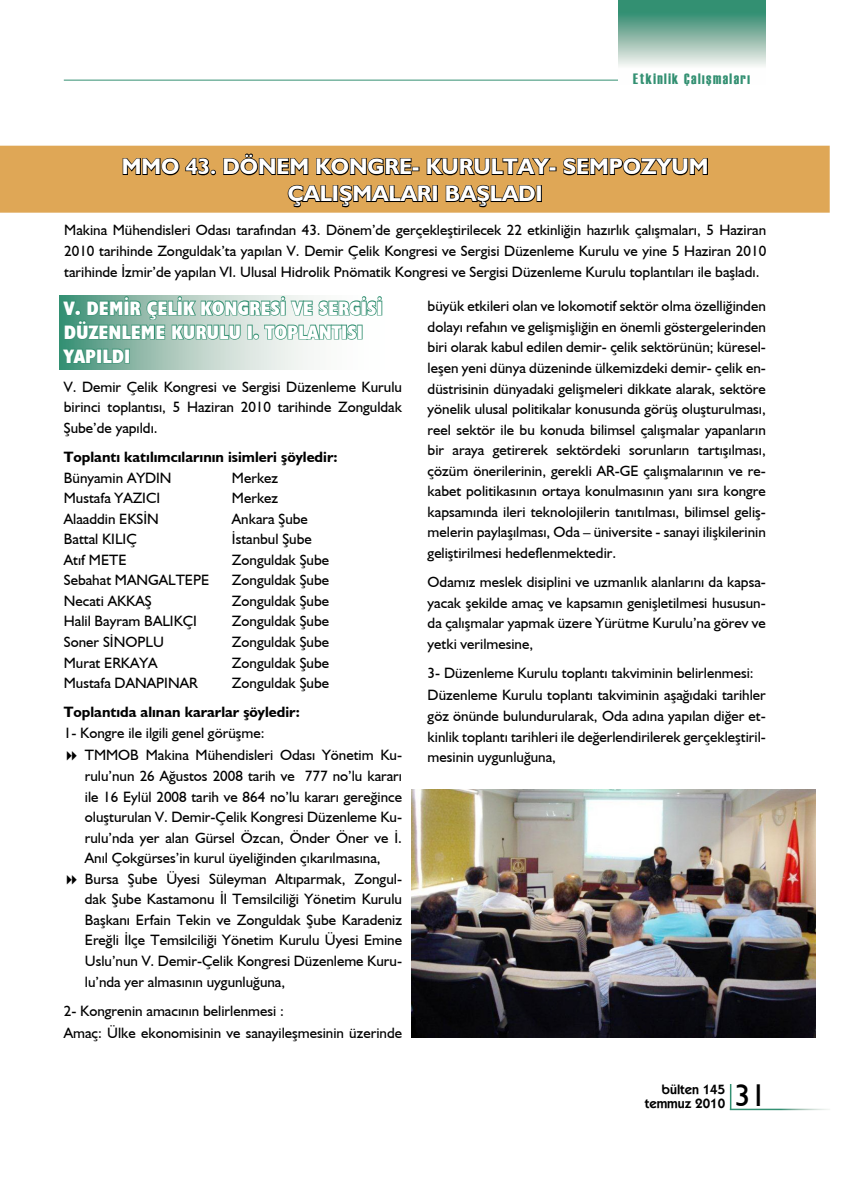
<style>
.page{position:relative;width:851px;height:1191px;background:#fff}
.page>*{position:absolute;margin:0;border:0;box-sizing:border-box;transform-origin:0 0}
.t1{font:31.5px "Humanist 521 BT";color:#000}
.t2{font:700 22.5px/27px "Humanist 521 BT";color:#fff;text-align:center}
.t3{font:700 condensed 19.5px/24px "Humanist 521 BT Xtra";color:#fff}
.t4{font:15px/20.5px "Humanist 521 BT";color:#000;text-align:justify}
.t5{font:700 15px "Humanist 521 BT";color:#000}
.t6{font:15px "Haettenschweiler";letter-spacing:.1em;color:#339072}
.t7{font:600 13.5px/13.5px "Kabel IT Cby BT";color:#000;text-align:right}
</style>
<div class="page">
<hr style="left:64px;top:80px;width:619px;height:1px;background:#339072">
<hr style="left:729px;top:1084px;width:2px;height:25px;background:#339072">
<hr style="left:729px;top:1108px;width:101px;height:2px;background:#fff">
<svg style="left:618px;top:0;width:147px;height:81px"></svg>
<svg style="left:60px;top:295px;width:250px;height:75px;background:#a5c7ba"></svg>
<div style="left:0;top:146px;width:829px;height:67px;background:#dfa756"></div>
<svg style="left:122px;top:152px;width:187px;height:24px;background:#9e763d"></svg>
<svg style="left:315px;top:157px;width:104px;height:19px;background:#876533"></svg>
<svg style="left:426px;top:157px;width:130px;height:19px;background:#8f6b37"></svg>
<svg style="left:562px;top:157px;width:146px;height:19px;background:#896634"></svg>
<svg style="left:287px;top:184px;width:147px;height:24px;background:#98723a"></svg>
<div style="left:432px;top:185px;width:6px;height:17px;border:2px solid #000"></div>
<svg style="left:445px;top:184px;width:91px;height:24px;background:#97713a"></svg>
<div style="left:536px;top:185px;width:6px;height:17px;border:2px solid #000"></div>
<svg style="left:61px;top:295px;width:322px;height:69px"></svg>
<div style="left:124px;top:349px;width:6px;height:14px;border:2px solid #339072"></div>
<img style="left:411px;top:789px;width:404px;height:248px">
<p class="t6" style="left:633px;top:69px;width:118px">Etkinlik Çalışmaları</p>
<h2 class="t2" style="left:122px;top:153px;width:588px">MMO 43. DÖNEM KONGRE- KURULTAY- SEMPOZYUM<br>ÇALIŞMALARI BAŞLADI</h2>
<p class="t4" style="left:64px;top:219px;width:703px;line-height:21px">Makina Mühendisleri Odası tarafından 43. Dönem’de gerçekleştirilecek 22 etkinliğin hazırlık çalışmaları, 5 Haziran 2010 tarihinde Zonguldak’ta yapılan V. Demir Çelik Kongresi ve Sergisi Düzenleme Kurulu ve yine 5 Haziran 2010 tarihinde İzmir’de yapılan VI. Ulusal Hidrolik Pnömatik Kongresi ve Sergisi Düzenleme Kurulu toplantıları ile başladı.</p>
<h3 class="t3" style="left:64px;top:296px;width:320px">V. DEMİR ÇELİK KONGRESİ VE SERGİSİ<br>DÜZENLEME KURULU I. TOPLANTISI<br>YAPILDI</h3>
<p class="t4" style="left:64px;top:376px;width:340px">V. Demir Çelik Kongresi ve Sergisi Düzenleme Kurulu birinci toplantısı, 5 Haziran 2010 tarihinde Zonguldak Şube’de yapıldı.</p>
<p class="t5" style="left:64px;top:447px;width:275px">Toplantı katılımcılarının isimleri şöyledir:</p>
<p class="t4" style="left:64px;top:467px;width:109px">Bünyamin AYDIN</p>
<p class="t4" style="left:232px;top:467px;width:48px">Merkez</p>
<p class="t4" style="left:64px;top:487px;width:98px">Mustafa YAZICI</p>
<p class="t4" style="left:232px;top:487px;width:48px">Merkez</p>
<p class="t4" style="left:64px;top:508px;width:97px">Alaaddin EKSİN</p>
<p class="t4" style="left:232px;top:508px;width:77px">Ankara Şube</p>
<p class="t4" style="left:64px;top:528px;width:74px">Battal KILIÇ</p>
<p class="t4" style="left:232px;top:528px;width:81px">İstanbul Şube</p>
<p class="t4" style="left:64px;top:549px;width:64px">Atıf METE</p>
<p class="t4" style="left:232px;top:549px;width:99px">Zonguldak Şube</p>
<p class="t4" style="left:64px;top:569px;width:147px">Sebahat MANGALTEPE</p>
<p class="t4" style="left:232px;top:569px;width:99px">Zonguldak Şube</p>
<p class="t4" style="left:64px;top:590px;width:89px">Necati AKKAŞ</p>
<p class="t4" style="left:232px;top:590px;width:99px">Zonguldak Şube</p>
<p class="t4" style="left:64px;top:611px;width:135px">Halil Bayram BALIKÇI</p>
<p class="t4" style="left:232px;top:611px;width:99px">Zonguldak Şube</p>
<p class="t4" style="left:64px;top:631px;width:102px">Soner SİNOPLU</p>
<p class="t4" style="left:232px;top:631px;width:99px">Zonguldak Şube</p>
<p class="t4" style="left:64px;top:652px;width:95px">Murat ERKAYA</p>
<p class="t4" style="left:232px;top:652px;width:99px">Zonguldak Şube</p>
<p class="t4" style="left:64px;top:672px;width:135px">Mustafa DANAPINAR</p>
<p class="t4" style="left:232px;top:672px;width:99px">Zonguldak Şube</p>
<p class="t5" style="left:64px;top:702px;width:237px">Toplantıda alınan kararlar şöyledir:</p>
<p class="t4" style="left:85px;top:721px;width:319px;line-height:22.6px;text-indent:-21px">1- Kongre ile ilgili genel görüşme:<br>TMMOB Makina Mühendisleri Odası Yönetim Ku-</p>
<p class="t4" style="left:85px;top:765px;width:319px;text-align:left">rulu’nun 26 Ağustos 2008 tarih ve 777 no’lu kararı ile 16 Eylül 2008 tarih ve 864 no’lu kararı gereğince oluşturulan V. Demir-Çelik Kongresi Düzenleme Ku&shy;rulu’nda yer alan Gürsel Özcan, Önder Öner ve İ.<br>Anıl Çokgürses’in kurul üyeliğinden çıkarılmasına, Bursa Şube Üyesi Süleyman Altıparmak, Zongul&shy;dak Şube Kastamonu İl Temsilciliği Yönetim Kurulu Başkanı Erfain Tekin ve Zonguldak Şube Karadeniz Ereğli İlçe Temsilciliği Yönetim Kurulu Üyesi Emine Uslu’nun V. Demir-Çelik Kongresi Düzenleme Kuru&shy;lu’nda yer almasının uygunluğuna,</p>
<p class="t4" style="left:64px;top:998px;width:340px;line-height:22.6px">2- Kongrenin amacının belirlenmesi :<br>Amaç: Ülke ekonomisinin ve sanayileşmesinin üzerinde</p>
<p class="t4" style="left:427px;top:295px;width:340px">büyük etkileri olan ve lokomotif sektör olma özelliğinden dolayı refahın ve gelişmişliğin en önemli göstergelerinden biri olarak kabul edilen demir- çelik sektörünün; küresel&shy;leşen yeni dünya düzeninde ülkemizdeki demir- çelik en&shy;düstrisinin dünyadaki gelişmeleri dikkate alarak, sektöre yönelik ulusal politikalar konusunda görüş oluşturulması, reel sektör ile bu konuda bilimsel çalışmalar yapanların bir araya getirerek sektördeki sorunların tartışılması, çözüm önerilerinin, gerekli AR-GE çalışmalarının ve re&shy;kabet politikasının ortaya konulmasının yanı sıra kongre kapsamında ileri teknolojilerin tanıtılması, bilimsel geliş&shy;melerin paylaşılması, Oda – üniversite - sanayi ilişkilerinin geliştirilmesi hedeflenmektedir.</p>
<p class="t4" style="left:427px;top:571px;width:340px">Odamız meslek disiplini ve uzmanlık alanlarını da kapsa&shy;yacak şekilde amaç ve kapsamın genişletilmesi hususun&shy;da çalışmalar yapmak üzere Yürütme Kurulu’na görev ve yetki verilmesine,</p>
<p class="t4" style="left:427px;top:661px;width:340px;line-height:22.6px">3- Düzenleme Kurulu toplantı takviminin belirlenmesi:<br>Düzenleme Kurulu toplantı takviminin aşağıdaki tarihler</p>
<p class="t4" style="left:427px;top:705px;width:340px">göz önünde bulundurularak, Oda adına yapılan diğer et&shy;kinlik toplantı tarihleri ile değerlendirilerek gerçekleştiril&shy;mesinin uygunluğuna,</p>
<p class="t7" style="left:644px;top:1082px;width:82px">bülten 145 temmuz 2010</p>
<h1 class="t1" style="left:734px;top:1076px;width:33px">31</h1>
</div>
